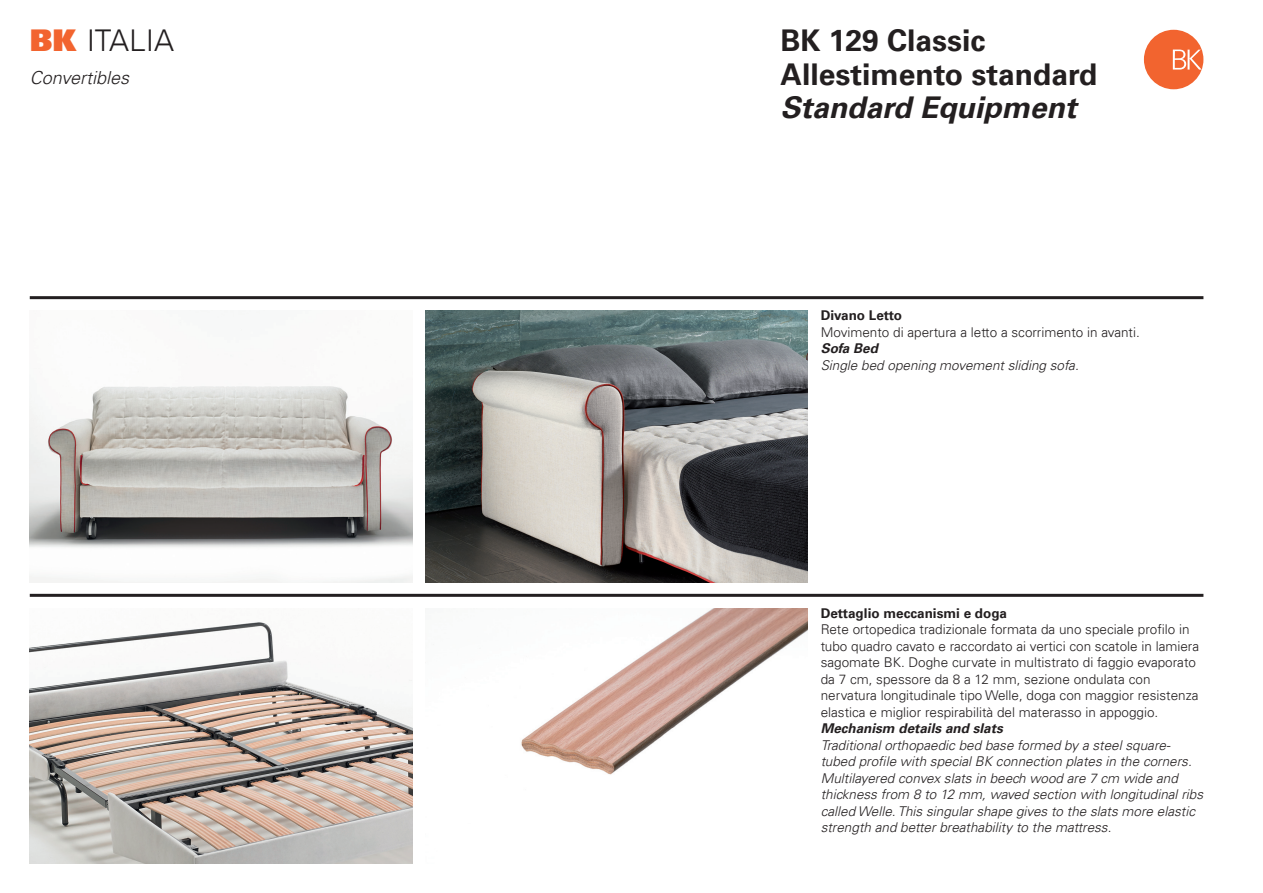
<style>
.page{position:relative;width:1263px;height:893px;background:#fff}
.page>*{position:absolute;margin:0;border:0;box-sizing:border-box;transform-origin:0 0}
.t1{font:700 30px/33.8px "Univers LT";color:#231f20}
.t2{font:italic 700 30px "Univers LT";color:#231f20}
.t3{font:300 30px "Univers LT";color:#231f20}
.t4{font:italic 300 18px "Univers LT";color:#231f20}
.t5{font:300 13.5px/16.5px "Univers LT";color:#231f20}
.t6{font:italic 300 13.5px/16.5px "Univers LT";color:#231f20}
.t7{font:700 13.5px "Univers LT";color:#231f20}
.t8{font:italic 700 13.5px "Univers LT";color:#231f20}
.s1{font-weight:900;color:#f2642f}
.s2{font-style:normal}
</style>
<div class="page">
<img style="left:521px;top:608px;width:287px;height:167px">
<img style="left:30px;top:622px;width:382px;height:241px">
<img style="left:30px;top:329px;width:382px;height:254px">
<img style="left:425px;top:310px;width:383px;height:273px">
<hr style="left:30px;top:594px;width:1173px;height:3px;background:#231f20">
<hr style="left:30px;top:296px;width:1173px;height:3px;background:#231f20">
<div style="left:1144px;top:30px;width:59px;height:59px;background:#f2642f;border-radius:50%"></div>
<svg style="left:1173px;top:50px;width:29px;height:20px"></svg>
<h1 class="t3" style="left:30px;top:23px;width:146px"><span class="s1">BK</span> ITALIA</h1>
<h2 class="t4" style="left:30px;top:67px;width:101px">Convertibles</h2>
<h1 class="t1" style="left:780px;top:24px;width:319px">BK 129 Classic<br>Allestimento standard</h1>
<h1 class="t2" style="left:780px;top:90px;width:298px">Standard Equipment</h1>
<p class="t7" style="left:821px;top:307px;width:83px">Divano Letto</p>
<p class="t5" style="left:821px;top:324px;width:321px">Movimento di apertura a letto a scorrimento in avanti.</p>
<p class="t8" style="left:821px;top:340px;width:59px">Sofa Bed</p>
<p class="t6" style="left:821px;top:357px;width:260px">Single bed opening movement sliding sofa.</p>
<p class="t7" style="left:821px;top:605px;width:188px">Dettaglio meccanismi e doga</p>
<p class="t5" style="left:821px;top:621px;width:380px">Rete ortopedica tradizionale formata da uno speciale profilo in tubo quadro cavato e raccordato ai vertici con scatole in lamiera sagomate BK. Doghe curvate in multistrato di faggio evaporato da 7 cm, spessore da 8 a 12 mm, sezione ondulata con nervatura longitudinale tipo Welle, doga con maggior resistenza elastica e miglior respirabilità del materasso in appoggio.</p>
<p class="t8" style="left:821px;top:721px;width:184px">Mechanism details and slats</p>
<p class="t6" style="left:821px;top:737px;width:384px">Traditional orthopaedic bed base formed by a steel square&shy;tubed profile with special BK connection plates in the corners.<br>Multilayered convex slats in beech wood are 7 cm wide and thickness from 8 to 12 mm, waved section with longitudinal ribs called Welle. This singular shape gives to the slats more elastic strength and better breathability to the mattress<span class="s2">.</span></p>
</div>
